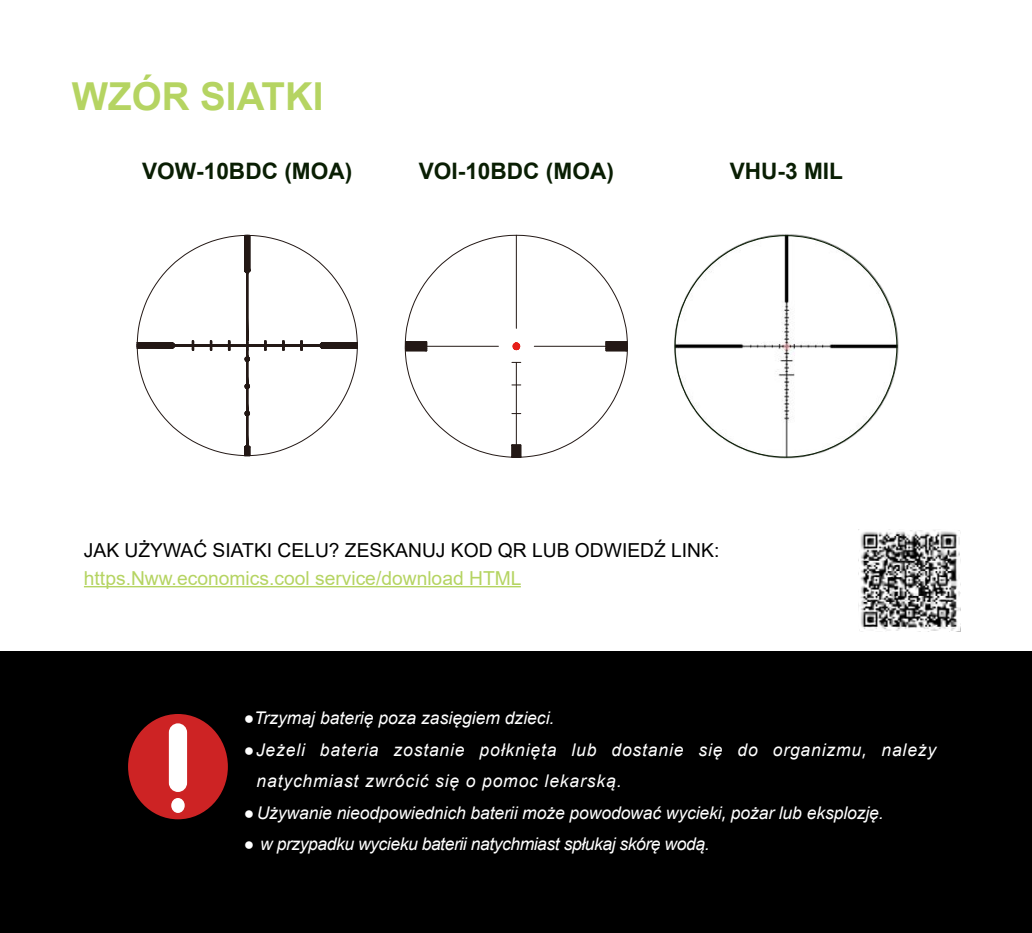
<style>
.page{position:relative;width:1032px;height:933px;background:#fff}
.page>*{position:absolute;margin:0;border:0;box-sizing:border-box;transform-origin:0 0}
.t1{font:700 38.5px "Arial";color:#b5d462}
.t2{font:700 22.75px "Arial";color:#091e03}
.t3{font:19.25px "Arial";color:#000}
.t4{font:19.25px "Arial";color:#b5d462}
.t5{font:italic 17.5px "Arial";color:#fff}
.t6{font:italic 17.5px/31.5px "Arial";letter-spacing:.05em;color:#fff}
.t7{font:italic 17.5px "Arial";letter-spacing:-.025em;color:#fff}
.s1{font-size:7px;color:rgb(255 255 255/0)}
.s2{font-family:"Microsoft Ya Hei";font-style:normal}
.s3{color:rgb(255 255 255/0)}
</style>
<div class="page">
<div style="left:0;top:651px;width:1032px;height:282px;background:#000"></div>
<hr style="left:84px;top:586px;width:437px;height:1px;background:#b5d462">
<img style="left:859px;top:530px;width:101px;height:101px">
<div style="left:128px;top:714px;width:100px;height:105px;background:#cd2324;border-radius:50%"></div>
<div style="left:169px;top:723px;width:18px;height:69px;background:#fff;border-radius:9px"></div>
<div style="left:171px;top:798px;width:14px;height:15px;background:#fff;border-radius:50%"></div>
<svg style="left:136px;top:234px;width:222px;height:222px"></svg>
<hr style="left:247px;top:272px;width:1px;height:173px;background:#231815">
<hr style="left:175px;top:345px;width:145px;height:1px;background:#231815">
<svg style="left:404px;top:234px;width:224px;height:224px"></svg>
<svg style="left:510px;top:342px;width:13px;height:8px"></svg>
<div style="left:606px;top:341px;width:21px;height:10px;border:1px solid #231815"></div>
<hr style="left:516px;top:235px;width:1px;height:93px;background:#231815">
<hr style="left:427px;top:346px;width:71px;height:1px;background:#231815">
<div style="left:405px;top:341px;width:22px;height:10px;border:1px solid #231815"></div>
<hr style="left:516px;top:362px;width:1px;height:83px;background:#231815">
<div style="left:511px;top:444px;width:10px;height:13px;border:1px solid #231815"></div>
<img style="left:673px;top:233px;width:226px;height:226px;border-radius:113px">
<img style="left:860px;top:530px;width:99px;height:100px">
<h1 class="t1" style="left:72px;top:69px;width:253px">WZÓR SIATKI</h1>
<h2 class="t2" style="left:142px;top:155px;width:212px">VOW-10BDC (MOA)</h2>
<h2 class="t2" style="left:419px;top:155px;width:197px">VOI-10BDC (MOA)</h2>
<h2 class="t2" style="left:730px;top:155px;width:115px">VHU-3 MIL</h2>
<p class="t3" style="left:84px;top:536px;width:637px">JAK UŻYWAĆ SIATKI CELU? ZESKANUJ KOD QR LUB ODWIEDŹ LINK:</p>
<p class="t4" style="left:84px;top:564px;width:439px">https.Nww.economics.cool service/download HTML</p>
<p class="t5" style="left:244px;top:706px;width:312px">●Trzymaj baterię poza zasięgiem dzieci.</p>
<p class="t6" style="left:244px;top:734px;width:694px">●<span class="s1">.</span>Jeżeli bateria zostanie połknięta lub dostanie się do organizmu<span class="s2">,</span> należy<br><span class="s3">1.</span>natychmiast zwrócić się o pomoc lekarską.</p>
<p class="t5" style="left:244px;top:801px;width:641px">●Używanie nieodpowiednich baterii może powodować wycieki<span class="s2">,</span> pożar lub eksplozję.</p>
<p class="t7" style="left:244px;top:832px;width:467px">● w przypadku wycieku baterii natychmiast spłukaj skórę wodą.</p>
</div>
